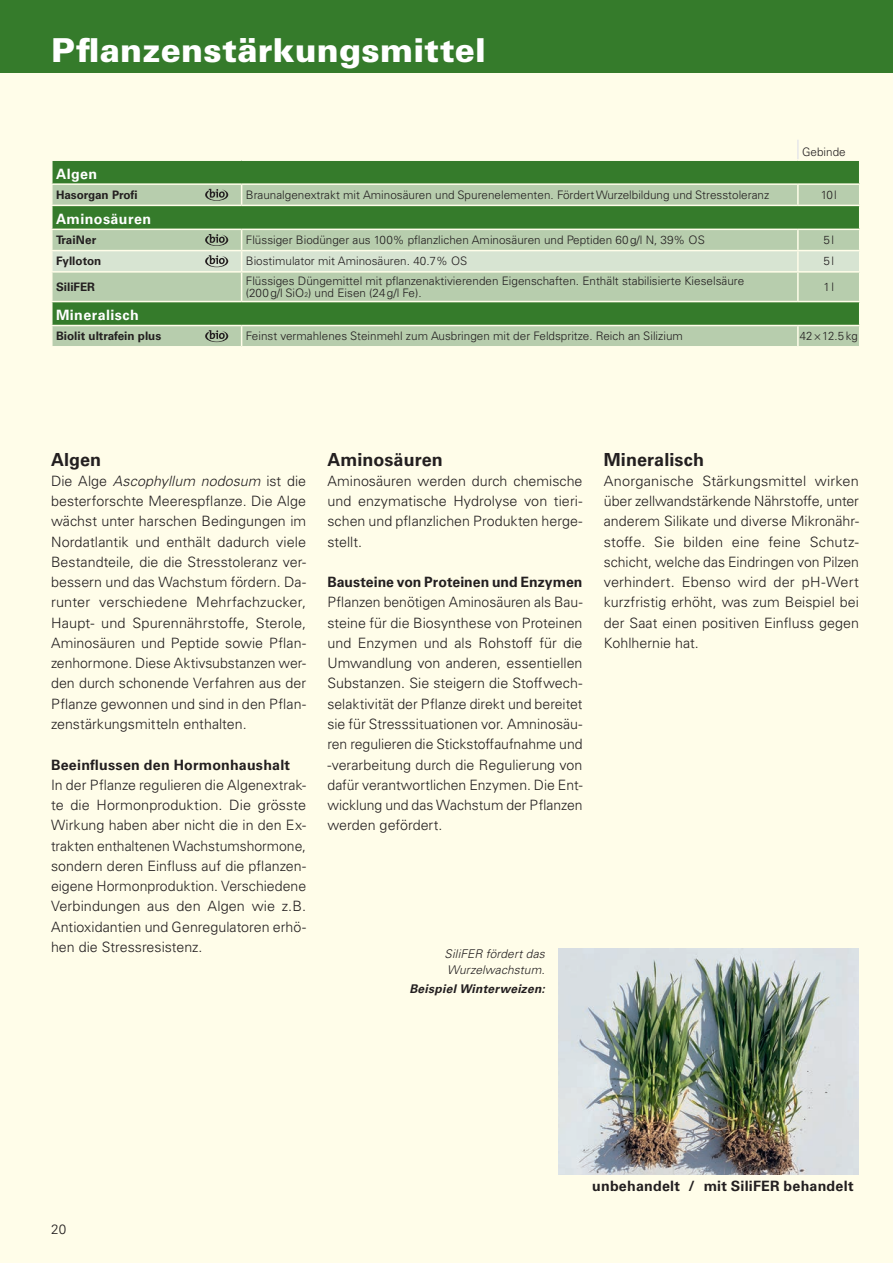
<style>
.page{position:relative;width:893px;height:1263px;background:#fffde9}
.page>*{position:absolute;margin:0;border:0;box-sizing:border-box;transform-origin:0 0}
.t1{font:900 33px "Univers LT Pro 75";letter-spacing:.005em;color:#fff}
.t2{font:700 18px "Univers LT Pro 65";letter-spacing:.005em;color:#231f20}
.t3{font:300 14.25px/20.2px "Univers LT Pro 45";color:#231f20;text-align:justify}
.t4{font:700 14.25px "Univers LT Pro 65";letter-spacing:.015em;color:#231f20}
.t5{font:700 14.25px "Univers LT Pro 65";letter-spacing:.03em;color:#fff}
.t6{font:300 13.5px "Univers LT Pro 45";color:#231f20}
.t7{font:italic 300 12px/16.5px "Univers LT Pro 45";letter-spacing:.01em;color:#231f20}
.t8{font:italic 700 12px "Univers LT Pro 65";letter-spacing:.025em;color:#231f20}
.t9{font:300 11.7px/12.8px "Univers LT Pro 45";color:#231f20}
.t10{font:700 11.7px "Univers LT Pro 65";color:#231f20}
.s1{font-size:6.75px}
.s2{font-style:italic}
</style>
<div class="page">
<div style="left:0;top:0;width:893px;height:72px;background:#357b2b"></div>
<img style="left:558px;top:949px;width:301px;height:225px">
<svg style="left:51px;top:140px;width:809px;height:206px;background:#9abb8f"></svg>
<h1 class="t1" style="left:51px;top:27px;width:437px">Pflanzenstärkungsmittel</h1>
<p class="t9" style="left:802px;top:145px;width:45px">Gebinde</p>
<p class="t5" style="left:56px;top:164px;width:43px">Algen</p>
<p class="t10" style="left:56px;top:186px;width:83px">Hasorgan Profi</p>
<p class="t9" style="left:246px;top:188px;width:525px">Braunalgenextrakt mit Aminosäuren und Spurenelementen. Fördert Wurzelbildung und Stresstoleranz</p>
<p class="t9" style="left:821px;top:188px;width:18px">10l</p>
<p class="t5" style="left:56px;top:209px;width:97px">Aminosäuren</p>
<p class="t10" style="left:56px;top:231px;width:42px">TraiNer</p>
<p class="t9" style="left:246px;top:233px;width:460px">Flüssiger Biodünger aus 100% pflanzlichen Aminosäuren und Peptiden 60g/l N, 39% OS</p>
<p class="t9" style="left:823px;top:233px;width:12px">5l</p>
<p class="t10" style="left:56px;top:253px;width:47px">Fylloton</p>
<p class="t9" style="left:246px;top:255px;width:223px">Biostimulator mit Aminosäuren. 40.7% OS</p>
<p class="t9" style="left:823px;top:255px;width:12px">5l</p>
<p class="t10" style="left:56px;top:279px;width:41px">SiliFER</p>
<p class="t9" style="left:246px;top:274px;width:500px">Flüssiges Düngemittel mit pflanzenaktivierenden Eigenschaften. Enthält stabilisierte Kieselsäure (200g/l SiO<span class="s1">2</span>) und Eisen (24g/l Fe).</p>
<p class="t9" style="left:824px;top:280px;width:12px">1l</p>
<p class="t5" style="left:56px;top:305px;width:84px">Mineralisch</p>
<p class="t10" style="left:56px;top:327px;width:107px">Biolit ultrafein plus</p>
<p class="t9" style="left:246px;top:330px;width:439px">Feinst vermahlenes Steinmehl zum Ausbringen mit der Feldspritze. Reich an Silizium</p>
<p class="t9" style="left:800px;top:330px;width:59px">42×12.5 kg</p>
<p class="t2" style="left:51px;top:447px;width:52px">Algen</p>
<p class="t3" style="left:51px;top:470px;width:257px">Die Alge <span class="s2">Ascophyllum nodosum</span> ist die besterforschte Meerespflanze. Die Alge wächst unter harschen Bedingungen im Nordatlantik und enthält dadurch viele Bestandteile, die die Stresstoleranz ver&shy;bessern und das Wachstum fördern. Da&shy;runter verschiedene Mehrfachzucker, Haupt- und Spurennährstoffe, Sterole, Aminosäuren und Peptide sowie Pflan&shy;zenhormone. Diese Aktivsubstanzen wer&shy;den durch schonende Verfahren aus der Pflanze gewonnen und sind in den Pflan&shy;zenstärkungsmitteln enthalten.</p>
<p class="t4" style="left:51px;top:754px;width:241px">Beeinflussen den Hormonhaushalt</p>
<p class="t3" style="left:51px;top:774px;width:257px">In der Pflanze regulieren die Algenextrak&shy;te die Hormonproduktion. Die grösste Wirkung haben aber nicht die in den Ex&shy;trakten enthaltenen Wachstumshormone, sondern deren Einfluss auf die pflanzen&shy;eigene Hormonproduktion. Verschiedene Verbindungen aus den Algen wie z.B.<br>Antioxidantien und Genregulatoren erhö&shy;hen die Stressresistenz.</p>
<p class="t2" style="left:327px;top:447px;width:117px">Aminosäuren</p>
<p class="t3" style="left:327px;top:470px;width:257px">Aminosäuren werden durch chemische und enzymatische Hydrolyse von tieri&shy;schen und pflanzlichen Produkten herge&shy;stellt.</p>
<p class="t4" style="left:327px;top:572px;width:257px">Bausteine von Proteinen und Enzymen</p>
<p class="t3" style="left:327px;top:592px;width:257px">Pflanzen benötigen Aminosäuren als Bau&shy;steine für die Biosynthese von Proteinen und Enzymen und als Rohstoff für die Umwandlung von anderen, essentiellen Substanzen. Sie steigern die Stoffwech&shy;selaktivität der Pflanze direkt und bereitet sie für Stresssituationen vor. Amninosäu&shy;ren regulieren die Stickstoffaufnahme und -verarbeitung durch die Regulierung von dafür verantwortlichen Enzymen. Die Ent&shy;wicklung und das Wachstum der Pflanzen werden gefördert.</p>
<p class="t7" style="left:445px;top:945px;width:102px">SiliFER fördert das<br>Wurzelwachstum.</p>
<p class="t8" style="left:409px;top:980px;width:137px">Beispiel Winterweizen:</p>
<p class="t2" style="left:604px;top:447px;width:102px">Mineralisch</p>
<p class="t3" style="left:604px;top:470px;width:257px">Anorganische Stärkungsmittel wirken über zellwandstärkende Nährstoffe, unter anderem Silikate und diverse Mikronähr&shy;stoffe. Sie bilden eine feine Schutz&shy;schicht, welche das Eindringen von Pilzen verhindert. Ebenso wird der pH-Wert kurzfristig erhöht, was zum Beispiel bei der Saat einen positiven Einfluss gegen Kohlhernie hat.</p>
<p class="t6" style="left:51px;top:1220px;width:17px">20</p>
<p class="t4" style="left:592px;top:1176px;width:263px">unbehandelt / mit SiliFER behandelt</p>
</div>
